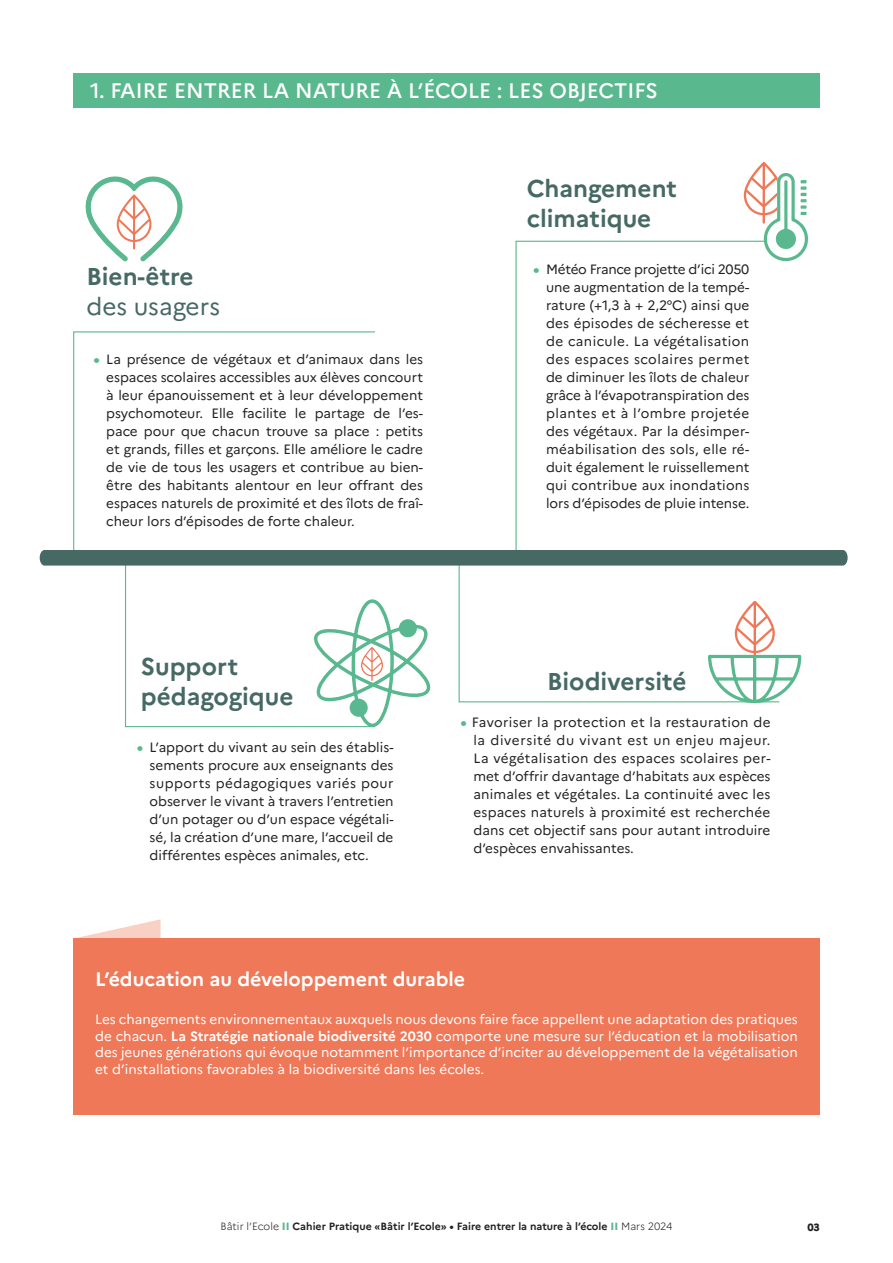
<style>
.page{position:relative;width:893px;height:1263px;background:#fff}
.page>*{position:absolute;margin:0;border:0;box-sizing:border-box;transform-origin:0 0}
.t1{font:700 24.3px/30px "Marianne";color:#466964}
.t2{font:24.3px/30px "Marianne";color:#466964}
.t3{font:500 21px "Marianne";color:#fff}
.t4{font:700 19.5px "Marianne";color:#fff}
.t5{font:13.5px/18px "Marianne";color:#231f20;text-align:justify}
.t6{font:13.5px/16.5px "Marianne";color:#fff;text-align:justify}
.t7{font:700 10.5px "Marianne";color:#231f20}
.t8{font:800 10.5px "Marianne";color:#231f20}
.s1{font-weight:700}
.s2{font-weight:800;color:#5ab88f}
.s3{font-weight:300}
</style>
<div class="page">
<svg style="left:73px;top:331px;width:302px;height:219px"></svg>
<svg style="left:515px;top:240px;width:229px;height:310px"></svg>
<div style="left:73px;top:73px;width:747px;height:34px;background:#5ab88f"></div>
<svg style="left:77px;top:919px;width:84px;height:19px"></svg>
<div style="left:73px;top:938px;width:747px;height:177px;background:#ee7857"></div>
<svg style="left:85px;top:176px;width:98px;height:86px"></svg>
<svg style="left:744px;top:162px;width:64px;height:99px"></svg>
<svg style="left:40px;top:550px;width:808px;height:178px"></svg>
<p class="t3" style="left:90px;top:78px;width:569px">1. FAIRE ENTRER LA NATURE À L’ÉCOLE : LES OBJECTIFS</p>
<p class="t2" style="left:86px;top:262px;width:135px"><span class="s1">Bien-être </span>des usagers</p>
<p class="t5" style="left:106px;top:350px;width:318px;text-indent:-13px"><span class="s2">•</span> La présence de végétaux et d’animaux dans les espaces scolaires accessibles aux élèves concourt à leur épanouissement et à leur développement psychomoteur. Elle facilite le partage de l’es&shy;pace pour que chacun trouve sa place : petits et grands, filles et garçons. Elle améliore le cadre de vie de tous les usagers et contribue au bien&shy;être des habitants alentour en leur offrant des espaces naturels de proximité et des îlots de fraî&shy;cheur lors d’épisodes de forte chaleur.</p>
<p class="t1" style="left:527px;top:173px;width:152px">Changement climatique</p>
<p class="t5" style="left:546px;top:260px;width:205px;text-indent:-13px"><span class="s2">•</span> Météo France projette d’ici 2050 une augmentation de la tempé&shy;rature (+1,3 à + 2,2°C) ainsi que des épisodes de sécheresse et de canicule. La végétalisation des espaces scolaires permet de diminuer les îlots de chaleur grâce à l’évapotranspiration des plantes et à l’ombre projetée des végétaux. Par la désimper&shy;méabilisation des sols, elle ré&shy;duit également le ruissellement qui contribue aux inondations lors d’épisodes de pluie intense.</p>
<p class="t1" style="left:141px;top:651px;width:154px">Support pédagogique</p>
<p class="t5" style="left:150px;top:738px;width:245px;text-indent:-13px"><span class="s2">•</span> L’apport du vivant au sein des établis&shy;sements procure aux enseignants des supports pédagogiques variés pour observer le vivant à travers l’entretien d’un potager ou d’un espace végétali&shy;sé, la création d’une mare, l’accueil de différentes espèces animales, etc.</p>
<p class="t1" style="left:547px;top:666px;width:141px">Biodiversité</p>
<p class="t5" style="left:473px;top:713px;width:299px;text-indent:-13px"><span class="s2">•</span> Favoriser la protection et la restauration de la diversité du vivant est un enjeu majeur.<br>La végétalisation des espaces scolaires per&shy;met d’offrir davantage d’habitats aux espèces animales et végétales. La continuité avec les espaces naturels à proximité est recherchée dans cet objectif sans pour autant introduire d’espèces envahissantes.</p>
<p class="t4" style="left:95px;top:967px;width:372px">L’éducation au développement durable</p>
<p class="t6" style="left:95px;top:1011px;width:704px">Les changements environnementaux auxquels nous devons faire face appellent une adaptation des pratiques de chacun. <span class="s1">La Stratégie nationale biodiversité 2030</span> comporte une mesure sur l’éducation et la mobilisation des jeunes générations qui évoque notamment l’importance d’inciter au développement de la végétalisation et d’installations favorables à la biodiversité dans les écoles.</p>
<p class="t7" style="left:221px;top:1220px;width:453px"><span class="s3">Bâtir l’Ecole</span> <span class="s2">II</span> Cahier Pratique «Bâtir l’Ecole» • Faire entrer la nature à l’école <span class="s2">II</span> <span class="s3">Mars 2024</span></p>
<p class="t8" style="left:807px;top:1221px;width:14px">03</p>
</div>
